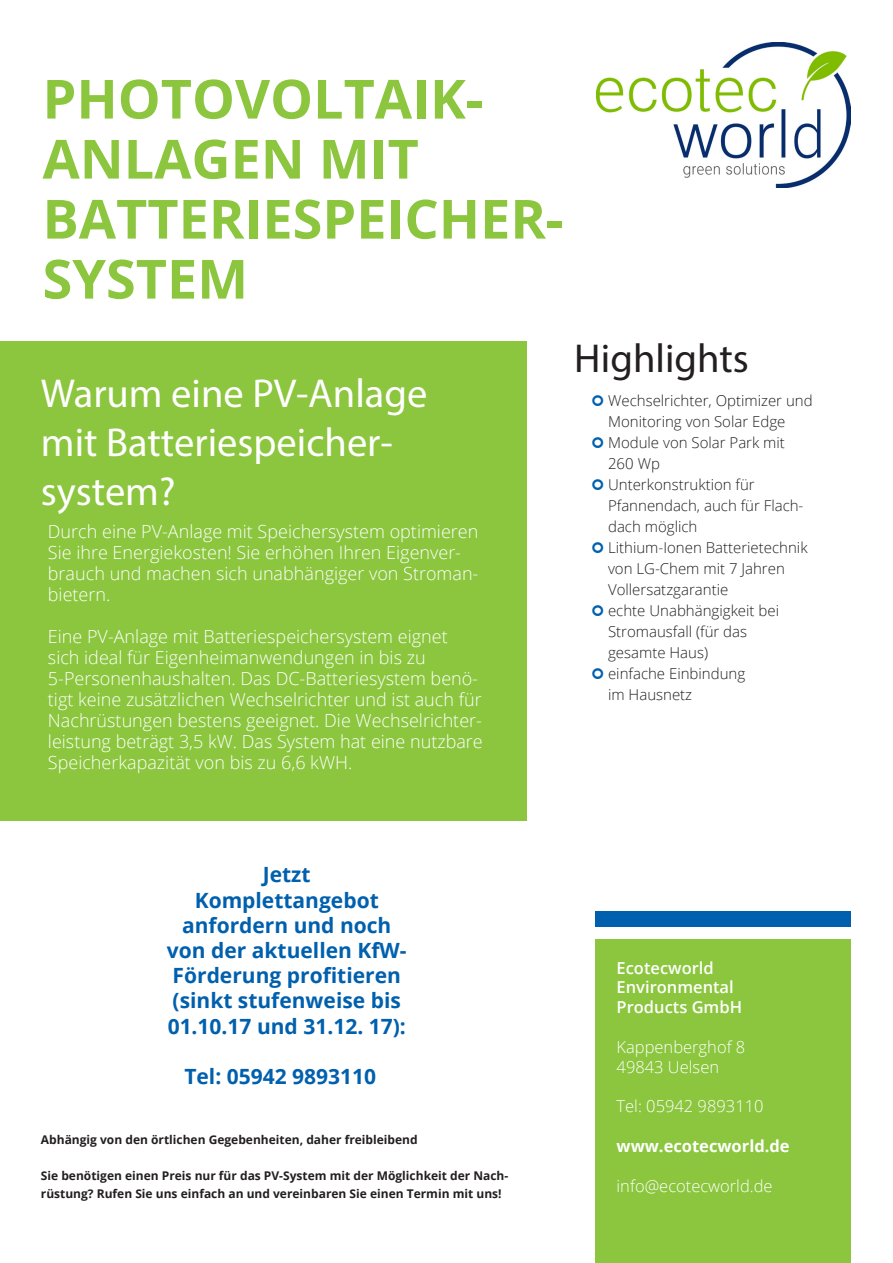
<style>
.page{position:relative;width:893px;height:1263px;background:#fff}
.page>*{position:absolute;margin:0;border:0;box-sizing:border-box;transform-origin:0 0}
.titel{font:700 54px/60px "Open Sans";color:#8bc63e}
.überschrift{font:40.5px/48.6px "Myriad Pro";color:#fff}
.überschrift-2{font:40.5px "Myriad Pro";color:#231f20}
.titel-2{font:700 21px/25.2px "Open Sans";color:#0160ae;text-align:center}
.liste{font:300 18px/21px "Open Sans";color:#fff}
.t1{font:300 16.5px "Open Sans";color:#fff}
.t2{font:600 16.5px/19.8px "Open Sans";color:#fff}
.t3{font:700 16.5px "Open Sans";color:#fff}
.t4{font:300 15px/21px "Open Sans";color:#231f20}
.titel-3{font:700 12px/18px "Open Sans";color:#231f20}
</style>
<div class="page">
<img style="left:597px;top:43px;width:253px;height:145px">
<div style="left:0;top:341px;width:526px;height:480px;background:#8bc63e"></div>
<div style="left:595px;top:940px;width:255px;height:323px;background:#8bc63e"></div>
<div style="left:595px;top:912px;width:255px;height:15px;background:#0160ae"></div>
<p class="titel" style="left:43px;top:68px;width:522px">PHOTOVOLTAIK-<br>ANLAGEN MIT<br>BATTERIESPEICHER-<br>SYSTEM</p>
<p class="überschrift" style="left:41px;top:369px;width:388px">Warum eine PV-Anlage mit Batteriespeicher&shy;system?</p>
<p class="liste" style="left:48px;top:521px;width:432px">Durch eine PV-Anlage mit Speichersystem optimieren Sie ihre Energiekosten! Sie erhöhen Ihren Eigenver&shy;brauch und machen sich unabhängiger von Stroman&shy;bietern.</p>
<p class="liste" style="left:48px;top:626px;width:436px">Eine PV-Anlage mit Batteriespeichersystem eignet sich ideal für Eigenheimanwendungen in bis zu 5-Personenhaushalten. Das DC-Batteriesystem benö&shy;tigt keine zusätzlichen Wechselrichter und ist auch für Nachrüstungen bestens geeignet. Die Wechselrichter&shy;leistung beträgt 3,5 kW. Das System hat eine nutzbare Speicherkapazität von bis zu 6,6 kWH.</p>
<p class="überschrift-2" style="left:574px;top:333px;width:176px">Highlights</p>
<p class="t4" style="left:608px;top:389px;width:206px">Wechselrichter, Optimizer und<br>Monitoring von Solar Edge</p>
<p class="t4" style="left:608px;top:431px;width:178px">Module von Solar Park mit<br>260 Wp</p>
<p class="t4" style="left:608px;top:473px;width:197px">Unterkonstruktion für<br>Pfannendach, auch für Flach&shy;dach möglich</p>
<p class="t4" style="left:608px;top:536px;width:201px">Lithium-Ionen Batterietechnik von LG-Chem mit 7 Jahren<br>Vollersatzgarantie</p>
<p class="t4" style="left:608px;top:599px;width:172px">echte Unabhängigkeit bei<br>Stromausfall (für das gesamte Haus)</p>
<p class="t4" style="left:608px;top:662px;width:139px">einfache Einbindung im Hausnetz</p>
<p class="titel-2" style="left:167px;top:861px;width:241px">Jetzt<br>Komplettangebot anfordern und noch von der aktuellen KfW-<br>Förderung profitieren (sinkt stufenweise bis<br>01.10.17 und 31.12. 17):</p>
<p class="titel-2" style="left:184px;top:1063px;width:193px">Tel: 05942 9893110</p>
<p class="titel-3" style="left:41px;top:1130px;width:378px">Abhängig von den örtlichen Gegebenheiten, daher freibleibend</p>
<p class="titel-3" style="left:41px;top:1166px;width:469px">Sie benötigen einen Preis nur für das PV-System mit der Möglichkeit der Nach&shy;rüstung? Rufen Sie uns einfach an und vereinbaren Sie einen Termin mit uns!</p>
<p class="t2" style="left:617px;top:957px;width:127px">Ecotecworld<br>Environmental<br>Products GmbH</p>
<p class="t1" style="left:617px;top:1035px;width:130px">Kappenberghof 8</p>
<p class="t1" style="left:617px;top:1055px;width:104px">49843 Uelsen</p>
<p class="t1" style="left:617px;top:1095px;width:148px">Tel: 05942 9893110</p>
<p class="t3" style="left:617px;top:1134px;width:175px">www.ecotecworld.de</p>
<p class="t1" style="left:617px;top:1174px;width:158px">info@ecotecworld.de</p>
</div>
